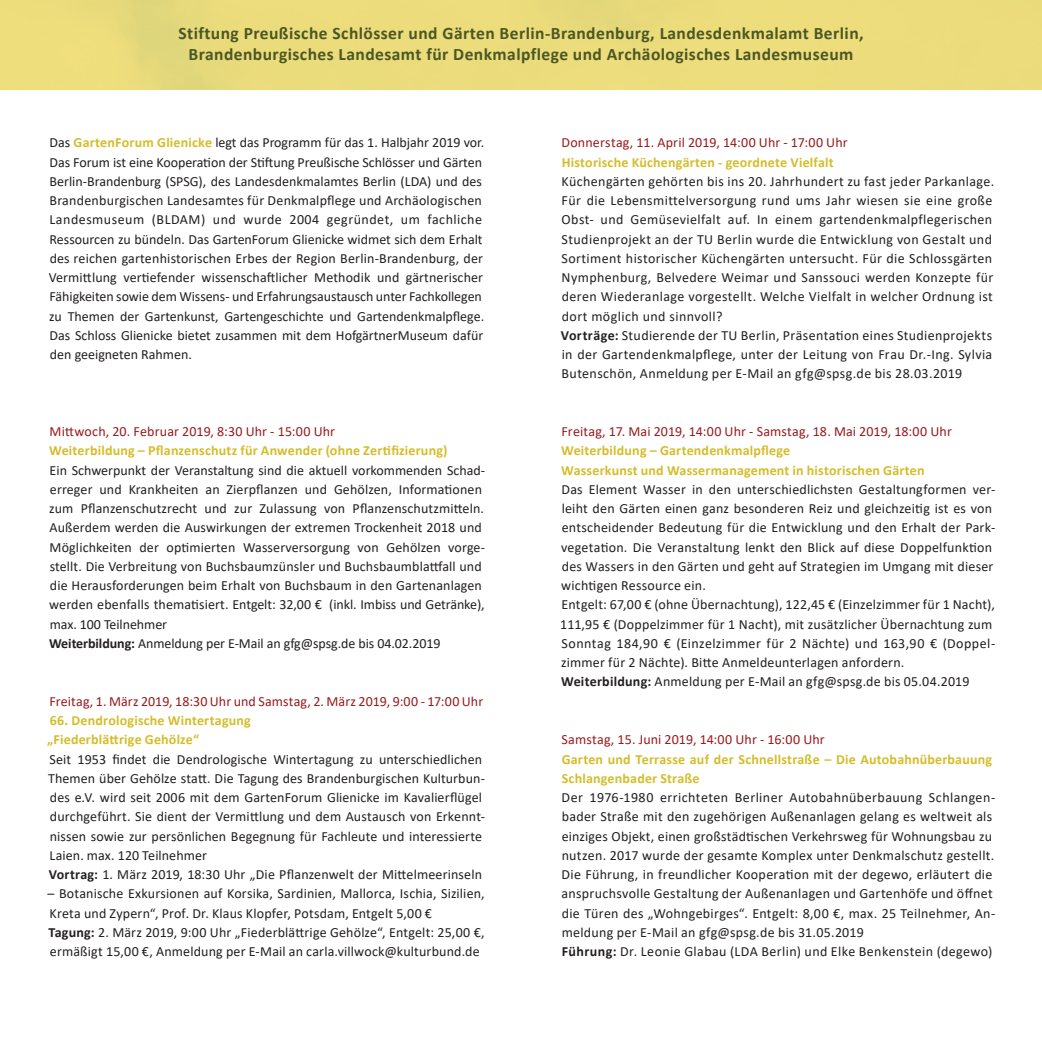
<style>
.page{position:relative;width:1042px;height:1042px;background:#fff}
.page>*{position:absolute;margin:0;border:0;box-sizing:border-box;transform-origin:0 0}
.t1{font:700 17.5px "Calibri";letter-spacing:.025em;color:#4b5725}
.t2{font:14px/19.2px "Calibri";letter-spacing:.01em;color:#231f20}
.t3{font:14px/19.2px "Calibri";letter-spacing:.03em;color:#231f20}
.t4{font:700 14px/19.2px "Calibri";letter-spacing:.015em;color:#d4bd29}
.t5{font:14px "Calibri";letter-spacing:.01em;color:#991a1e}
.s1{font-weight:700;color:#d4bd29}
.s2{font-weight:700}
</style>
<div class="page">
<div style="left:0;top:0;width:1042px;height:90px;background:#ecdc7b"></div>
<p class="t1" style="left:178px;top:21px;width:687px">Stiftung Preußische Schlösser und Gärten Berlin-Brandenburg, Landesdenkmalamt Berlin,</p>
<p class="t1" style="left:189px;top:42px;width:666px">Brandenburgisches Landesamt für Denkmalpflege und Archäologisches Landesmuseum</p>
<p class="t2" style="left:50px;top:133px;width:436px">Das <span class="s1">GartenForum Glienicke</span> legt das Programm für das 1. Halbjahr 2019 vor.<br>Das Forum ist eine Kooperation der Stiftung Preußische Schlösser und Gärten Berlin-Brandenburg (SPSG), des Landesdenkmalamtes Berlin (LDA) und des Brandenburgischen Landesamtes für Denkmalpflege und Archäologischen</p>
<p class="t2" style="left:49px;top:210px;width:437px">Landesmuseum (BLDAM) und wurde 2004 gegründet, um fachliche Ressourcen zu bündeln. Das GartenForum Glienicke widmet sich dem Erhalt des reichen gartenhistorischen Erbes der Region Berlin-Brandenburg, der Vermittlung vertiefender wissenschaftlicher Methodik und gärtnerischer Fähigkeiten sowie dem Wissens- und Erfahrungsaustausch unter Fachkollegen zu Themen der Gartenkunst, Gartengeschichte und Gartendenkmalpflege.<br>Das Schloss Glienicke bietet zusammen mit dem HofgärtnerMuseum dafür den geeigneten Rahmen.</p>
<p class="t5" style="left:50px;top:422px;width:287px">Mittwoch, 20. Februar 2019, 8:30 Uhr - 15:00 Uhr</p>
<p class="t4" style="left:49px;top:441px;width:400px">Weiterbildung – Pflanzenschutz für Anwender (ohne Zertifizierung)</p>
<p class="t2" style="left:49px;top:460px;width:437px">Ein Schwerpunkt der Veranstaltung sind die aktuell vorkommenden Schad&shy;erreger und Krankheiten an Zierpflanzen und Gehölzen, Informationen zum Pflanzenschutzrecht und zur Zulassung von Pflanzenschutzmitteln.<br>Außerdem werden die Auswirkungen der extremen Trockenheit 2018 und Möglichkeiten der optimierten Wasserversorgung von Gehölzen vorge&shy;stellt. Die Verbreitung von Buchsbaumzünsler und Buchsbaumblattfall und die Herausforderungen beim Erhalt von Buchsbaum in den Gartenanlagen werden ebenfalls thematisiert. Entgelt: 32,00 € (inkl. Imbiss und Getränke), max. 100 Teilnehmer</p>
<p class="t2" style="left:49px;top:633px;width:393px"><span class="s2">Weiterbildung:</span> Anmeldung per E-Mail an gfg@spsg.de bis 04.02.2019</p>
<p class="t5" style="left:50px;top:691px;width:435px">Freitag, 1. März 2019, 18:30 Uhr und Samstag, 2. März 2019, 9:00 - 17:00 Uhr</p>
<p class="t4" style="left:50px;top:710px;width:202px">66. Dendrologische Wintertagung</p>
<p class="t4" style="left:47px;top:730px;width:153px">„Fiederblättrige Gehölze“</p>
<p class="t2" style="left:48px;top:749px;width:438px">Seit 1953 findet die Dendrologische Wintertagung zu unterschiedlichen Themen über Gehölze statt. Die Tagung des Brandenburgischen Kulturbun&shy;des e.V. wird seit 2006 mit dem GartenForum Glienicke im Kavalierflügel durchgeführt. Sie dient der Vermittlung und dem Austausch von Erkennt&shy;nissen sowie zur persönlichen Begegnung für Fachleute und interessierte Laien. max. 120 Teilnehmer</p>
<p class="t2" style="left:49px;top:864px;width:435px"><span class="s2">Vortrag:</span> 1. März 2019, 18:30 Uhr „Die Pflanzenwelt der Mittelmeerinseln</p>
<p class="t2" style="left:47px;top:883px;width:439px">– Botanische Exkursionen auf Korsika, Sardinien, Mallorca, Ischia, Sizilien,<br>Kreta und Zypern“, Prof. Dr. Klaus Klopfer, Potsdam, Entgelt 5,00 €</p>
<p class="t2" style="left:48px;top:922px;width:438px"><span class="s2">Tagung:</span> 2. März 2019, 9:00 Uhr „Fiederblättrige Gehölze“, Entgelt: 25,00 €, ermäßigt 15,00 €, Anmeldung per E-Mail an carla.villwock@kulturbund.de</p>
<p class="t5" style="left:561px;top:133px;width:288px">Donnerstag, 11. April 2019, 14:00 Uhr - 17:00 Uhr</p>
<p class="t4" style="left:562px;top:152px;width:273px">Historische Küchengärten - geordnete Vielfalt</p>
<p class="t3" style="left:561px;top:171px;width:434px">Küchengärten gehörten bis ins 20. Jahrhundert zu fast jeder Parkanlage.<br>Für die Lebensmittelversorgung rund ums Jahr wiesen sie eine große Obst- und Gemüsevielfalt auf. In einem gartendenkmalpflegerischen Studienprojekt an der TU Berlin wurde die Entwicklung von Gestalt und Sortiment historischer Küchengärten untersucht. Für die Schlossgärten Nymphenburg, Belvedere Weimar und Sanssouci werden Konzepte für deren Wiederanlage vorgestellt. Welche Vielfalt in welcher Ordnung ist dort möglich und sinnvoll?</p>
<p class="t2" style="left:561px;top:325px;width:433px;text-align:justify"><span class="s2">Vorträge:</span> Studierende der TU Berlin, Präsentation eines Studienprojekts in der Gartendenkmalpflege, unter der Leitung von Frau Dr.-Ing. Sylvia Butenschön, Anmeldung per E-Mail an gfg@spsg.de bis 28.03.2019</p>
<p class="t5" style="left:561px;top:422px;width:392px">Freitag, 17. Mai 2019, 14:00 Uhr - Samstag, 18. Mai 2019, 18:00 Uhr</p>
<p class="t4" style="left:561px;top:441px;width:231px">Weiterbildung – Gartendenkmalpflege</p>
<p class="t4" style="left:561px;top:460px;width:365px">Wasserkunst und Wassermanagement in historischen Gärten</p>
<p class="t2" style="left:561px;top:479px;width:436px">Das Element Wasser in den unterschiedlichsten Gestaltungformen ver&shy;leiht den Gärten einen ganz besonderen Reiz und gleichzeitig ist es von entscheidender Bedeutung für die Entwicklung und den Erhalt der Park&shy;vegetation. Die Veranstaltung lenkt den Blick auf diese Doppelfunktion des Wassers in den Gärten und geht auf Strategien im Umgang mit dieser wichtigen Ressource ein.</p>
<p class="t2" style="left:560px;top:595px;width:436px">Entgelt: 67,00 € (ohne Übernachtung), 122,45 € (Einzelzimmer für 1 Nacht), 111,95 € (Doppelzimmer für 1 Nacht), mit zusätzlicher Übernachtung zum Sonntag 184,90 € (Einzelzimmer für 2 Nächte) und 163,90 € (Doppel&shy;zimmer für 2 Nächte). Bitte Anmeldeunterlagen anfordern.</p>
<p class="t2" style="left:561px;top:672px;width:410px"><span class="s2">Weiterbildung:</span> Anmeldung per E-Mail an gfg@spsg.de bis 05.04.2019</p>
<p class="t5" style="left:561px;top:730px;width:265px">Samstag, 15. Juni 2019, 14:00 Uhr - 16:00 Uhr</p>
<p class="t4" style="left:562px;top:749px;width:432px">Garten und Terrasse auf der Schnellstraße – Die Autobahnüberbauung<br>Schlangenbader Straße</p>
<p class="t2" style="left:561px;top:787px;width:435px">Der 1976-1980 errichteten Berliner Autobahnüberbauung Schlangen&shy;bader Straße mit den zugehörigen Außenanlagen gelang es weltweit als einziges Objekt, einen großstädtischen Verkehrsweg für Wohnungsbau zu nutzen. 2017 wurde der gesamte Komplex unter Denkmalschutz gestellt.<br>Die Führung, in freundlicher Kooperation mit der degewo, erläutert die anspruchsvolle Gestaltung der Außenanlagen und Gartenhöfe und öffnet die Türen des „Wohngebirges“. Entgelt: 8,00 €, max. 25 Teilnehmer, An&shy;meldung per E-Mail an gfg@spsg.de bis 31.05.2019</p>
<p class="t3" style="left:562px;top:941px;width:432px"><span class="s2">Führung:</span> Dr. Leonie Glabau (LDA Berlin) und Elke Benkenstein (degewo)</p>
</div>
